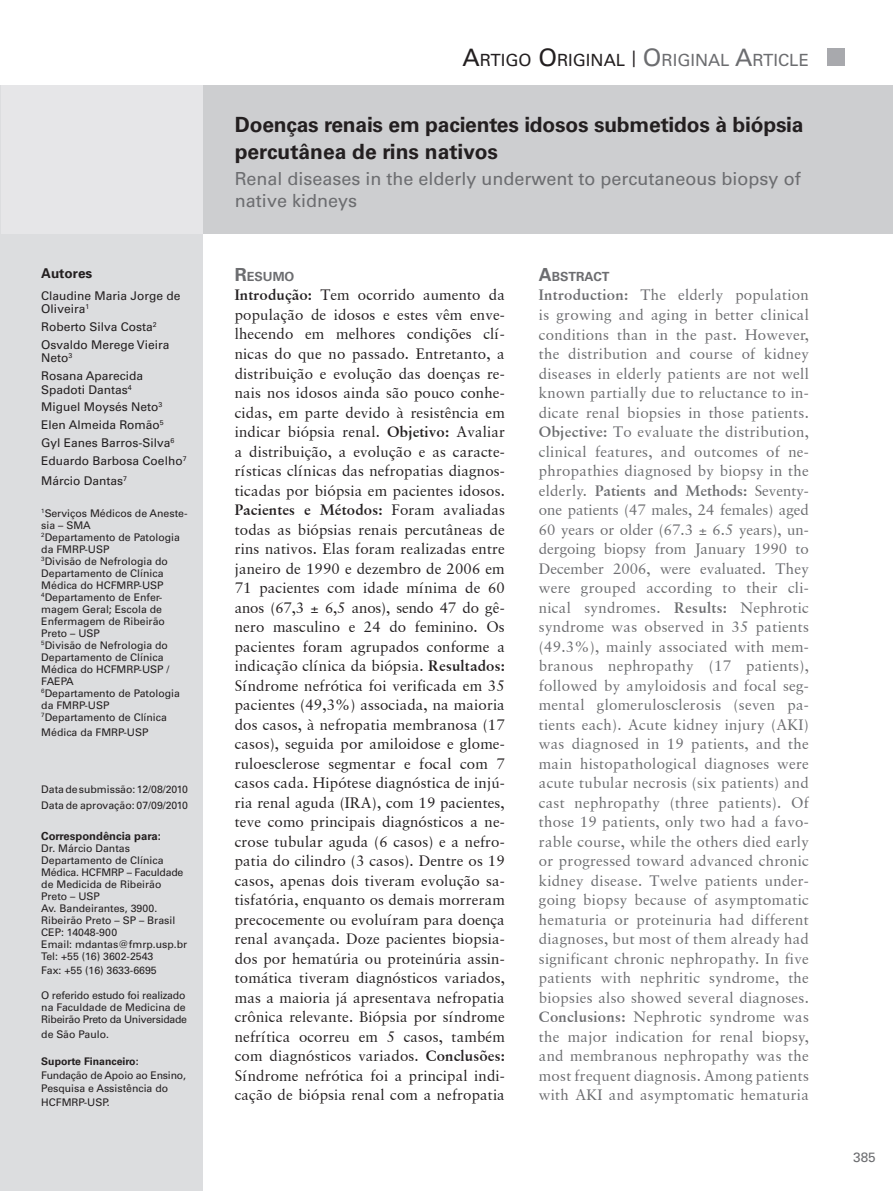
<style>
.page{position:relative;width:893px;height:1191px;background:#fff}
.page>*{position:absolute;margin:0;border:0;box-sizing:border-box;transform-origin:0 0}
._00_TItulo_Portugues{font:700 21px/27px "Univers LT Std";letter-spacing:-.01em;color:#231f20}
._00a_Titulo_Ingles{font:18px/21.6px "Univers LT Std";color:#6c6d70}
.t1{font:16.8px "Univers LT Std";color:#6c6d70}
._01b_Resumo_Port{font:15px/19.5px "Garamond Retrospective S Si";letter-spacing:.01em;color:#231f20;text-align:justify}
._01c_Resumo_Ingles{font:15px/19.5px "Garamond Retrospective S Si";letter-spacing:.02em;color:#6c6d70;text-align:justify}
.A_Autores_Locais{font:13.5px "Univers 65 Bold";color:#231f20}
.t2{font:13.5px "Univers LT Std";color:#6c6d70}
._01a_Texto_sem_Parág{font:700 12.6px "Univers LT Std";color:#6c6d70}
.A_Autores_Nomes{font:12px/13.5px "Univers LT Std";color:#231f20}
.A_Correspondecia{font:700 11.25px "Univers LT Std";color:#231f20}
.A_Autores_Locais-2{font:10.5px/12px "Univers LT Std";color:#231f20}
.A_Correspondecia-2{font:10.5px/12px "Univers LT Std";color:#231f20}
.A_Autores_Locais-3{font:10.5px/12px "Univers LT Std";letter-spacing:-.02em;color:#231f20}
.A_Data{font:10.5px "Univers LT Std";color:#231f20}
.A_Correspondecia-3{font:700 10.5px "Univers LT Std";color:#231f20}
.s1{font-size:24px;color:#231f20}
.s2{color:#231f20}
.s3{font-size:24px}
.s4{font-size:18px}
.s5{font-weight:700}
</style>
<div class="page">
<div style="left:1px;top:85px;width:202px;height:1105px;background:#dcdddf"></div>
<div style="left:1px;top:85px;width:892px;height:149px;background:linear-gradient(to right,#e0e0e2,#c6c7c9)"></div>
<div style="left:827px;top:49px;width:17px;height:17px;background:#a8a9ad"></div>
<p class="A_Autores_Locais" style="left:41px;top:265px;width:53px">Autores</p>
<p class="A_Autores_Nomes" style="left:41px;top:289px;width:141px">Claudine Maria Jorge de<br>Oliveira<sup>1</sup></p>
<p class="A_Autores_Nomes" style="left:41px;top:320px;width:117px">Roberto Silva Costa<sup>2</sup></p>
<p class="A_Autores_Nomes" style="left:41px;top:338px;width:130px">Osvaldo Merege Vieira<br>Neto<sup>3</sup></p>
<p class="A_Autores_Nomes" style="left:41px;top:369px;width:103px">Rosana Aparecida<br>Spadoti Dantas<sup>4</sup></p>
<p class="A_Autores_Nomes" style="left:41px;top:400px;width:123px">Miguel Moysés Neto<sup>3</sup></p>
<p class="A_Autores_Nomes" style="left:41px;top:418px;width:124px">Elen Almeida Romão<sup>5</sup></p>
<p class="A_Autores_Nomes" style="left:41px;top:436px;width:134px">Gyl Eanes Barros-Silva<sup>6</sup></p>
<p class="A_Autores_Nomes" style="left:41px;top:453px;width:147px">Eduardo Barbosa Coelho<sup>7</sup></p>
<p class="A_Autores_Nomes" style="left:41px;top:474px;width:87px">Márcio Dantas<sup>7</sup></p>
<p class="A_Autores_Locais-2" style="left:41px;top:507px;width:148px"><sup>1</sup>Serviços Médicos de Aneste&shy;sia – SMA</p>
<p class="A_Autores_Locais-2" style="left:41px;top:531px;width:140px"><sup>2</sup>Departamento de Patologia da FMRP-USP</p>
<p class="A_Autores_Locais-2" style="left:41px;top:555px;width:128px"><sup>3</sup>Divisão de Nefrologia do<br>Departamento de Clínica<br>Médica do HCFMRP-USP</p>
<p class="A_Autores_Locais-2" style="left:41px;top:591px;width:125px"><sup>4</sup>Departamento de Enfer&shy;magem Geral; Escola de<br>Enfermagem de Ribeirão<br>Preto – USP</p>
<p class="A_Autores_Locais-2" style="left:41px;top:639px;width:130px"><sup>5</sup>Divisão de Nefrologia do<br>Departamento de Clínica<br>Médica do HCFMRP-USP /<br>FAEPA</p>
<p class="A_Autores_Locais-2" style="left:41px;top:687px;width:140px"><sup>6</sup>Departamento de Patologia da FMRP-USP</p>
<p class="A_Autores_Locais-2" style="left:41px;top:709px;width:127px;line-height:15px"><sup>7</sup>Departamento de Clínica<br>Médica da FMRP-USP</p>
<p class="A_Data" style="left:41px;top:783px;width:148px">Data de submissão: 12/08/2010</p>
<p class="A_Data" style="left:41px;top:799px;width:148px">Data de aprovação: 07/09/2010</p>
<p class="A_Correspondecia" style="left:41px;top:829px;width:121px">Correspondência para:</p>
<p class="A_Correspondecia-2" style="left:41px;top:842px;width:144px">Dr. Márcio Dantas<br>Departamento de Clínica<br>Médica. HCFMRP – Faculdade de Medicida de Ribeirão<br>Preto – USP</p>
<p class="A_Correspondecia-2" style="left:41px;top:902px;width:136px">Av. Bandeirantes, 3900.<br>Ribeirão Preto – SP – Brasil</p>
<p class="A_Correspondecia-2" style="left:41px;top:926px;width:77px">CEP: 14048-900</p>
<p class="A_Correspondecia-2" style="left:41px;top:938px;width:147px">Email: mdantas@fmrp.usp.br</p>
<p class="A_Correspondecia-2" style="left:41px;top:950px;width:114px">Tel: +55 (16) 3602-2543</p>
<p class="A_Correspondecia-2" style="left:41px;top:964px;width:117px">Fax: +55 (16) 3633-6695</p>
<p class="A_Autores_Locais-3" style="left:41px;top:989px;width:147px">O referido estudo foi realizado na Faculdade de Medicina de<br>Ribeirão Preto da Universidade</p>
<p class="A_Autores_Locais-2" style="left:41px;top:1028px;width:69px">de São Paulo.</p>
<p class="A_Correspondecia-3" style="left:41px;top:1055px;width:99px">Suporte Financeiro:</p>
<p class="A_Correspondecia-2" style="left:41px;top:1068px;width:146px;line-height:13.5px">Fundação de Apoio ao Ensino,<br>Pesquisa e Assistência do<br>HCFMRP-USP.</p>
<p class="t1" style="left:462px;top:50px;width:348px"><span class="s1">A</span><span class="s2">RTIGO</span> <span class="s1">O</span><span class="s2">RIGINAL</span> <sup>|</sup> <span class="s3">O</span>RIGINAL <span class="s3">A</span>RTICLE</p>
<p class="_00_TItulo_Portugues" style="left:235px;top:111px;width:570px">Doenças renais em pacientes idosos submetidos à biópsia percutânea de rins nativos</p>
<p class="_00a_Titulo_Ingles" style="left:235px;top:168px;width:567px">Renal diseases in the elderly underwent to percutaneous biopsy of native kidneys</p>
<p class="_01a_Texto_sem_Parág" style="left:235px;top:269px;width:61px"><span class="s4">R</span>ESUMO</p>
<p class="_01b_Resumo_Port" style="left:235px;top:285px;width:272px"><span class="s5">Introdução:</span> Tem ocorrido aumento da população de idosos e estes vêm enve&shy;lhecendo em melhores condições clí&shy;nicas do que no passado. Entretanto, a distribuição e evolução das doenças re&shy;nais nos idosos ainda são pouco conhe&shy;cidas, em parte devido à resistência em indicar biópsia renal. <span class="s5">Objetivo:</span> Avaliar a distribuição, a evolução e as caracte&shy;rísticas clínicas das nefropatias diagnos&shy;ticadas por biópsia em pacientes idosos.<br><span class="s5">Pacientes e Métodos:</span> Foram avaliadas todas as biópsias renais percutâneas de rins nativos. Elas foram realizadas entre janeiro de 1990 e dezembro de 2006 em 71 pacientes com idade mínima de 60 anos (67,3 ± 6,5 anos), sendo 47 do gê&shy;nero masculino e 24 do feminino. Os pacientes foram agrupados conforme a indicação clínica da biópsia. <span class="s5">Resultados:<br></span>Síndrome nefrótica foi verificada em 35 pacientes (49,3%) associada, na maioria dos casos, à nefropatia membranosa (17 casos), seguida por amiloidose e glome&shy;ruloesclerose segmentar e focal com 7 casos cada. Hipótese diagnóstica de injú&shy;ria renal aguda (IRA), com 19 pacientes, teve como principais diagnósticos a ne&shy;crose tubular aguda (6 casos) e a nefro&shy;patia do cilindro (3 casos). Dentre os 19 casos, apenas dois tiveram evolução sa&shy;tisfatória, enquanto os demais morreram precocemente ou evoluíram para doença renal avançada. Doze pacientes biopsia&shy;dos por hematúria ou proteinúria assin&shy;tomática tiveram diagnósticos variados, mas a maioria já apresentava nefropatia crônica relevante. Biópsia por síndrome nefrítica ocorreu em 5 casos, também com diagnósticos variados. <span class="s5">Conclusões:<br></span>Síndrome nefrótica foi a principal indi&shy;cação de biópsia renal com a nefropatia</p>
<p class="_01a_Texto_sem_Parág" style="left:539px;top:269px;width:72px"><span class="s4">A</span>BSTRACT</p>
<p class="_01c_Resumo_Ingles" style="left:539px;top:285px;width:272px"><span class="s5">Introduction:</span> The elderly population is growing and aging in better clinical conditions than in the past. However, the distribution and course of kidney diseases in elderly patients are not well known partially due to reluctance to in&shy;dicate renal biopsies in those patients.<br><span class="s5">Objective:</span> To evaluate the distribution, clinical features, and outcomes of ne&shy;phropathies diagnosed by biopsy in the elderly. <span class="s5">Patients and Methods:</span> Seventy&shy;one patients (47 males, 24 females) aged 60 years or older (67.3 ± 6.5 years), un&shy;dergoing biopsy from January 1990 to December 2006, were evaluated. They were grouped according to their cli&shy;nical syndromes. <span class="s5">Results:</span> Nephrotic syndrome was observed in 35 patients (49.3%), mainly associated with mem&shy;branous nephropathy (17 patients), followed by amyloidosis and focal seg&shy;mental glomerulosclerosis (seven pa&shy;tients each). Acute kidney injury (AKI) was diagnosed in 19 patients, and the main histopathological diagnoses were acute tubular necrosis (six patients) and cast nephropathy (three patients). Of those 19 patients, only two had a favo&shy;rable course, while the others died early or progressed toward advanced chronic kidney disease. Twelve patients under&shy;going biopsy because of asymptomatic hematuria or proteinuria had different diagnoses, but most of them already had significant chronic nephropathy. In five patients with nephritic syndrome, the biopsies also showed several diagnoses.<br><span class="s5">Conclusions:</span> Nephrotic syndrome was the major indication for renal biopsy, and membranous nephropathy was the most frequent diagnosis. Among patients with AKI and asymptomatic hematuria</p>
<p class="t2" style="left:853px;top:1149px;width:24px">385</p>
</div>
